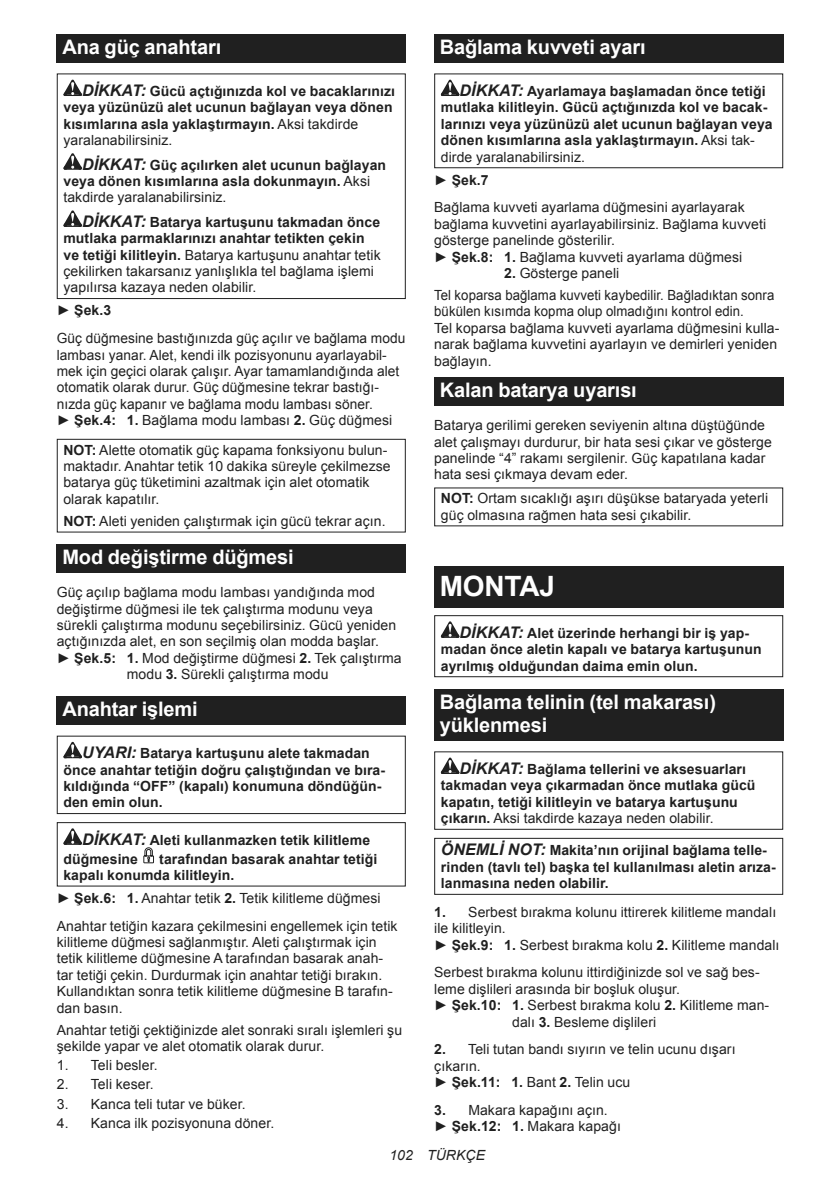
<style>
.page{position:relative;width:840px;height:1191px;background:#fff}
.page>*{position:absolute;margin:0;border:0;box-sizing:border-box;transform-origin:0 0}
.t1{font:700 28px "Arial";letter-spacing:-.01em;color:#fff}
.t2{font:700 20px/23.4px "Arial";letter-spacing:-.01em;color:#fff}
.t3{font:14px/16.4px "Arial";letter-spacing:.005em;color:#202020}
.t4{font:700 14px/16.4px "Arial";letter-spacing:.005em;color:#202020}
.t5{font:14px/16.4px "Arial";letter-spacing:.005em;color:#202020;scale:.94 1}
.t6{font:italic 14px "Arial";letter-spacing:.005em;color:#202020}
.s1{font-style:italic;font-size:16px}
.s2{font-weight:400}
.s3{font-weight:700;font-style:italic;font-size:16px}
.s4{font-weight:700}
</style>
<div class="page">
<div style="left:57px;top:34px;width:348px;height:29px;background:#202020"></div>
<svg style="left:63px;top:80px;width:19px;height:16px"></svg>
<svg style="left:63px;top:153px;width:19px;height:17px"></svg>
<svg style="left:63px;top:210px;width:19px;height:17px"></svg>
<div style="left:57px;top:73px;width:348px;height:226px;border:1px solid #202020"></div>
<div style="left:57px;top:439px;width:348px;height:93px;border:1px solid #202020"></div>
<div style="left:57px;top:544px;width:348px;height:28px;background:#202020"></div>
<div style="left:57px;top:696px;width:348px;height:28px;background:#202020"></div>
<svg style="left:63px;top:742px;width:19px;height:16px"></svg>
<div style="left:57px;top:735px;width:348px;height:79px;border:1px solid #202020"></div>
<svg style="left:63px;top:828px;width:19px;height:16px"></svg>
<svg style="left:143px;top:847px;width:11px;height:16px"></svg>
<div style="left:57px;top:822px;width:348px;height:64px;border:1px solid #202020"></div>
<div style="left:434px;top:34px;width:348px;height:29px;background:#202020"></div>
<svg style="left:440px;top:80px;width:19px;height:16px"></svg>
<div style="left:434px;top:73px;width:348px;height:95px;border:1px solid #202020"></div>
<div style="left:434px;top:377px;width:348px;height:28px;background:#202020"></div>
<div style="left:434px;top:566px;width:348px;height:41px;background:#202020"></div>
<svg style="left:440px;top:621px;width:19px;height:17px"></svg>
<div style="left:434px;top:615px;width:348px;height:62px;border:1px solid #202020"></div>
<div style="left:434px;top:688px;width:348px;height:52px;background:#202020"></div>
<svg style="left:440px;top:757px;width:19px;height:17px"></svg>
<div style="left:434px;top:838px;width:348px;height:57px;border:1px solid #202020"></div>
<h2 class="t2" style="left:62px;top:36px;width:160px">Ana güç anahtarı</h2>
<p class="t4" style="left:63px;top:83px;width:333px;text-indent:19px"><span class="s1">DİKKAT:</span> Gücü açtığınızda kol ve bacaklarınızı veya yüzünüzü alet ucunun bağlayan veya dönen kısımlarına asla yaklaştırmayın. <span class="s2">Aksi takdirde yaralanabilirsiniz.</span></p>
<p class="t4" style="left:63px;top:157px;width:324px;text-indent:19px"><span class="s1">DİKKAT:</span> Güç açılırken alet ucunun bağlayan veya dönen kısımlarına asla dokunmayın. <span class="s2">Aksi takdirde yaralanabilirsiniz.</span></p>
<p class="t3" style="left:63px;top:214px;width:318px;text-indent:19px"><span class="s3">DİKKAT:</span> <span class="s4">Batarya kartuşunu takmadan önce mutlaka parmaklarınızı anahtar tetikten çekin ve tetiği kilitleyin.</span> Batarya kartuşunu anahtar tetik çekilirken takarsanız yanlışlıkla tel bağlama işlemi yapılırsa kazaya neden olabilir.</p>
<p class="t3" style="left:57px;top:297px;width:350px;line-height:27.8px">► <span class="s4">Şek.3<br></span>Güç düğmesine bastığınızda güç açılır ve bağlama modu</p>
<p class="t3" style="left:57px;top:346px;width:344px">lambası yanar. Alet, kendi ilk pozisyonunu ayarlayabil&shy;mek için geçici olarak çalışır. Ayar tamamlandığında alet otomatik olarak durur. Güç düğmesine tekrar bastığı&shy;nızda güç kapanır ve bağlama modu lambası söner.<br>► <span class="s4">Şek.4: 1.</span> Bağlama modu lambası <span class="s4">2.</span> Güç düğmesi</p>
<p class="t3" style="left:63px;top:443px;width:328px"><span class="s4">NOT:</span> Alette otomatik güç kapama fonksiyonu bulun&shy;maktadır. Anahtar tetik 10 dakika süreyle çekilmezse batarya güç tüketimini azaltmak için alet otomatik olarak kapatılır.</p>
<p class="t3" style="left:63px;top:513px;width:323px"><span class="s4">NOT:</span> Aleti yeniden çalıştırmak için gücü tekrar açın.</p>
<h2 class="t2" style="left:62px;top:546px;width:232px">Mod değiştirme düğmesi</h2>
<p class="t3" style="left:57px;top:584px;width:319px">Güç açılıp bağlama modu lambası yandığında mod</p>
<p class="t3" style="left:57px;top:601px;width:317px">değiştirme düğmesi ile tek çalıştırma modunu veya</p>
<p class="t3" style="left:57px;top:617px;width:341px">sürekli çalıştırma modunu seçebilirsiniz. Gücü yeniden</p>
<p class="t3" style="left:57px;top:633px;width:323px">açtığınızda alet, en son seçilmiş olan modda başlar.</p>
<p class="t3" style="left:57px;top:650px;width:346px">► <span class="s4">Şek.5: 1.</span> Mod değiştirme düğmesi <span class="s4">2.</span> Tek çalıştırma</p>
<p class="t3" style="left:127px;top:667px;width:203px">modu <span class="s4">3.</span> Sürekli çalıştırma modu</p>
<h2 class="t2" style="left:62px;top:698px;width:137px">Anahtar işlemi</h2>
<p class="t4" style="left:63px;top:745px;width:323px;text-indent:19px"><span class="s1">UYARI:</span> Batarya kartuşunu alete takmadan önce anahtar tetiğin doğru çalıştığından ve bıra&shy;kıldığında “OFF” (kapalı) konumuna döndüğün&shy;den emin olun.</p>
<p class="t4" style="left:63px;top:831px;width:308px;line-height:18.8px;text-indent:19px"><span class="s1">DİKKAT:</span> Aleti kullanmazken tetik kilitleme düğmesine</p>
<p class="t4" style="left:63px;top:850px;width:315px;text-indent:96px">tarafından basarak anahtar tetiği kapalı konumda kilitleyin.</p>
<p class="t3" style="left:57px;top:884px;width:342px;line-height:27.8px">► <span class="s4">Şek.6: 1.</span> Anahtar tetik <span class="s4">2.</span> Tetik kilitleme düğmesi<br>Anahtar tetiğin kazara çekilmesini engellemek için tetik</p>
<p class="t3" style="left:57px;top:934px;width:337px">kilitleme düğmesi sağlanmıştır. Aleti çalıştırmak için tetik kilitleme düğmesine A tarafından basarak anah&shy;tar tetiği çekin. Durdurmak için anahtar tetiği bırakın.<br>Kullandıktan sonra tetik kilitleme düğmesine B tarafın&shy;dan basın.</p>
<p class="t3" style="left:57px;top:1021px;width:347px">Anahtar tetiği çektiğinizde alet sonraki sıralı işlemleri şu şekilde yapar ve alet otomatik olarak durur.</p>
<p class="t3" style="left:57px;top:1058px;width:102px">1. Teli besler.</p>
<p class="t3" style="left:57px;top:1077px;width:98px">2. Teli keser.</p>
<p class="t3" style="left:57px;top:1096px;width:190px">3. Kanca teli tutar ve büker.</p>
<p class="t3" style="left:57px;top:1116px;width:219px">4. Kanca ilk pozisyonuna döner.</p>
<h2 class="t2" style="left:439px;top:36px;width:207px">Bağlama kuvveti ayarı</h2>
<p class="t4" style="left:440px;top:83px;width:333px;text-indent:19px"><span class="s1">DİKKAT:</span> Ayarlamaya başlamadan önce tetiği mutlaka kilitleyin. Gücü açtığınızda kol ve bacak&shy;larınızı veya yüzünüzü alet ucunun bağlayan veya dönen kısımlarına asla yaklaştırmayın. <span class="s2">Aksi tak&shy;dirde yaralanabilirsiniz.</span></p>
<p class="t3" style="left:434px;top:166px;width:312px;line-height:27.8px">► <span class="s4">Şek.7<br></span>Bağlama kuvveti ayarlama düğmesini ayarlayarak</p>
<p class="t3" style="left:434px;top:216px;width:333px">bağlama kuvvetini ayarlayabilirsiniz. Bağlama kuvveti gösterge panelinde gösterilir.<br>► <span class="s4">Şek.8: 1.</span> Bağlama kuvveti ayarlama düğmesi</p>
<p class="t3" style="left:434px;top:263px;width:341px;line-height:22px;text-indent:70px"><span class="s4">2.</span> Gösterge paneli<br>Tel koparsa bağlama kuvveti kaybedilir. Bağladıktan sonra</p>
<p class="t5" style="left:434px;top:303px;width:368px">bükülen kısımda kopma olup olmadığını kontrol edin.<br>Tel koparsa bağlama kuvveti ayarlama düğmesini kulla&shy;narak bağlama kuvvetini ayarlayın ve demirleri yeniden bağlayın.</p>
<h2 class="t2" style="left:439px;top:379px;width:198px">Kalan batarya uyarısı</h2>
<p class="t3" style="left:434px;top:417px;width:339px">Batarya gerilimi gereken seviyenin altına düştüğünde alet çalışmayı durdurur, bir hata sesi çıkar ve gösterge panelinde “4” rakamı sergilenir. Güç kapatılana kadar hata sesi çıkmaya devam eder.</p>
<p class="t3" style="left:440px;top:490px;width:328px"><span class="s4">NOT:</span> Ortam sıcaklığı aşırı düşükse bataryada yeterli güç olmasına rağmen hata sesi çıkabilir.</p>
<h1 class="t1" style="left:439px;top:575px;width:116px">MONTAJ</h1>
<p class="t4" style="left:440px;top:625px;width:322px;text-indent:19px"><span class="s1">DİKKAT:</span> Alet üzerinde herhangi bir iş yap&shy;madan önce aletin kapalı ve batarya kartuşunun ayrılmış olduğundan daima emin olun.</p>
<h2 class="t2" style="left:439px;top:690px;width:277px">Bağlama telinin (tel makarası) yüklenmesi</h2>
<p class="t4" style="left:440px;top:761px;width:316px;text-indent:19px"><span class="s1">DİKKAT:</span> Bağlama tellerini ve aksesuarları takmadan veya çıkarmadan önce mutlaka gücü kapatın, tetiği kilitleyin ve batarya kartuşunu çıkarın. <span class="s2">Aksi takdirde kazaya neden olabilir.</span></p>
<p class="t4" style="left:440px;top:842px;width:336px"><span class="s1">ÖNEMLİ NOT:</span> Makita’nın orijinal bağlama telle&shy;rinden (tavlı tel) başka tel kullanılması aletin arıza&shy;lanmasına neden olabilir.</p>
<p class="t3" style="left:434px;top:904px;width:346px"><span class="s4">1.</span> Serbest bırakma kolunu ittirerek kilitleme mandalı ile kilitleyin.<br>► <span class="s4">Şek.9: 1.</span> Serbest bırakma kolu <span class="s4">2.</span> Kilitleme mandalı</p>
<p class="t3" style="left:434px;top:964px;width:327px">Serbest bırakma kolunu ittirdiğinizde sol ve sağ bes-</p>
<p class="t3" style="left:434px;top:980px;width:247px">leme dişlileri arasında bir boşluk oluşur.</p>
<p class="t3" style="left:434px;top:997px;width:336px">► <span class="s4">Şek.10: 1.</span> Serbest bırakma kolu <span class="s4">2.</span> Kilitleme man-</p>
<p class="t3" style="left:512px;top:1013px;width:145px">dalı <span class="s4">3.</span> Besleme dişlileri</p>
<p class="t3" style="left:434px;top:1041px;width:302px"><span class="s4">2.</span> Teli tutan bandı sıyırın ve telin ucunu dışarı çıkarın.<br>► <span class="s4">Şek.11: 1.</span> Bant <span class="s4">2.</span> Telin ucu</p>
<p class="t3" style="left:434px;top:1101px;width:188px"><span class="s4">3.</span> Makara kapağını açın. ► <span class="s4">Şek.12: 1.</span> Makara kapağı</p>
<p class="t6" style="left:389px;top:1150px;width:97px">102 TÜRKÇE</p>
</div>
